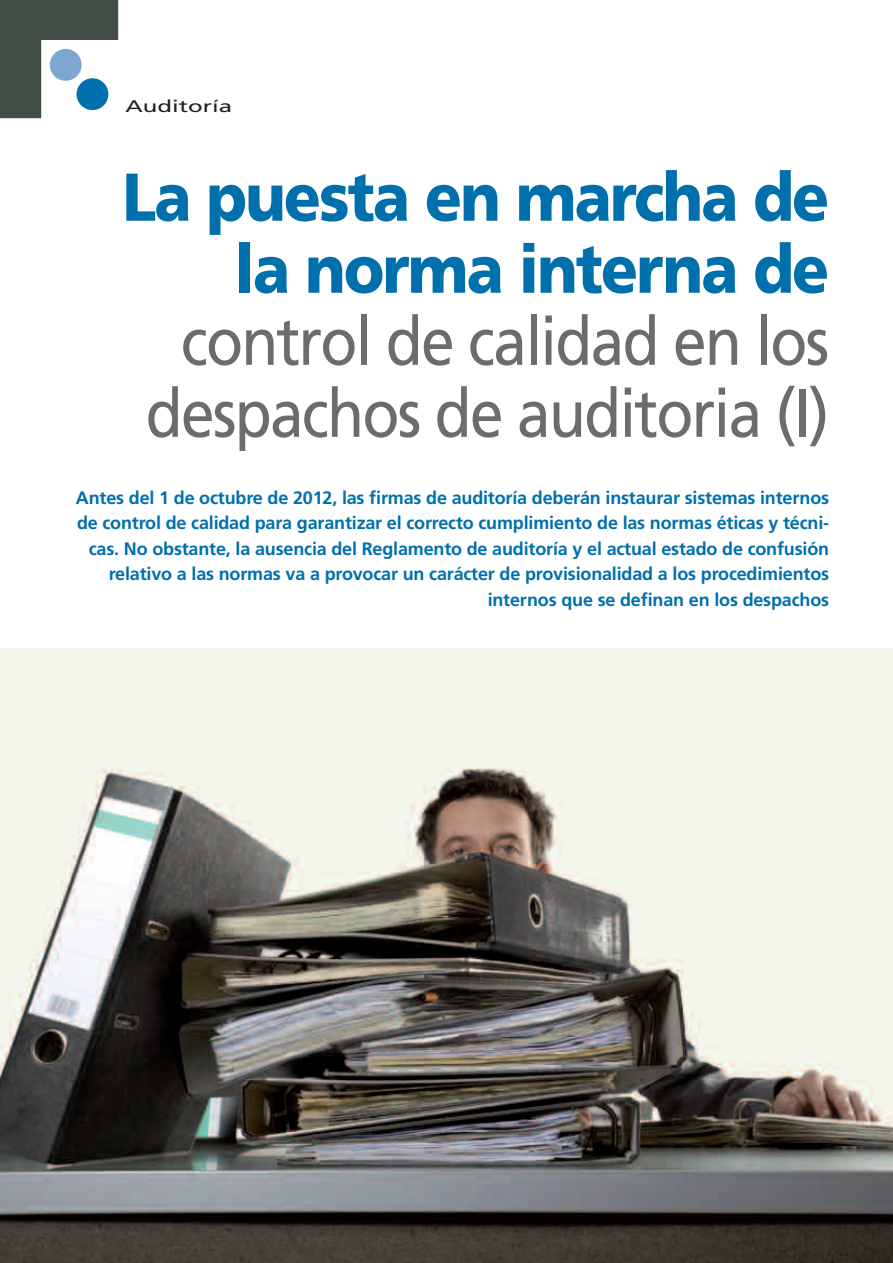
<style>
.page{position:relative;width:893px;height:1263px;background:#fff}
.page>*{position:absolute;margin:0;border:0;box-sizing:border-box;transform-origin:0 0}
.t1{font:67.5px/72px "Frutiger LT Std";letter-spacing:-.03em;color:#6d6b6d;text-align:center;scale:.9 1}
.t2{font:900 67.5px/72px "Frutiger LT Std";letter-spacing:-.03em;color:#0070ad;text-align:right;scale:.9 1}
.t3{font:700 18px/25.5px "Frutiger LT Std";letter-spacing:-.01em;color:#0070ad;text-align:right}
.t4{font:16.8px "Frutiger LT Std";color:#231f20;scale:1.43 1}
</style>
<div class="page">
<img style="left:0;top:648px;width:893px;height:615px">
<svg style="left:0;top:0;width:118px;height:118px"></svg>
<div style="left:50px;top:49px;width:32px;height:32px;background:#7da6d0;border-radius:50%"></div>
<div style="left:77px;top:78px;width:31px;height:32px;background:#0070ad;border-radius:50%"></div>
<p class="t4" style="left:125px;top:96px;width:76px">Auditoría</p>
<h1 class="t2" style="left:122px;top:161px;width:787px">La puesta en marcha de la norma interna de</h1>
<h1 class="t1" style="left:146px;top:306px;width:761px">control de calidad en los despachos de auditoria (I)</h1>
<p class="t3" style="left:76px;top:485px;width:755px">Antes del 1 de octubre de 2012, las firmas de auditoría deberán instaurar sistemas internos de control de calidad para garantizar el correcto cumplimiento de las normas éticas y técni&shy;cas. No obstante, la ausencia del Reglamento de auditoría y el actual estado de confusión relativo a las normas va a provocar un carácter de provisionalidad a los procedimientos internos que se definan en los despachos</p>
</div>
